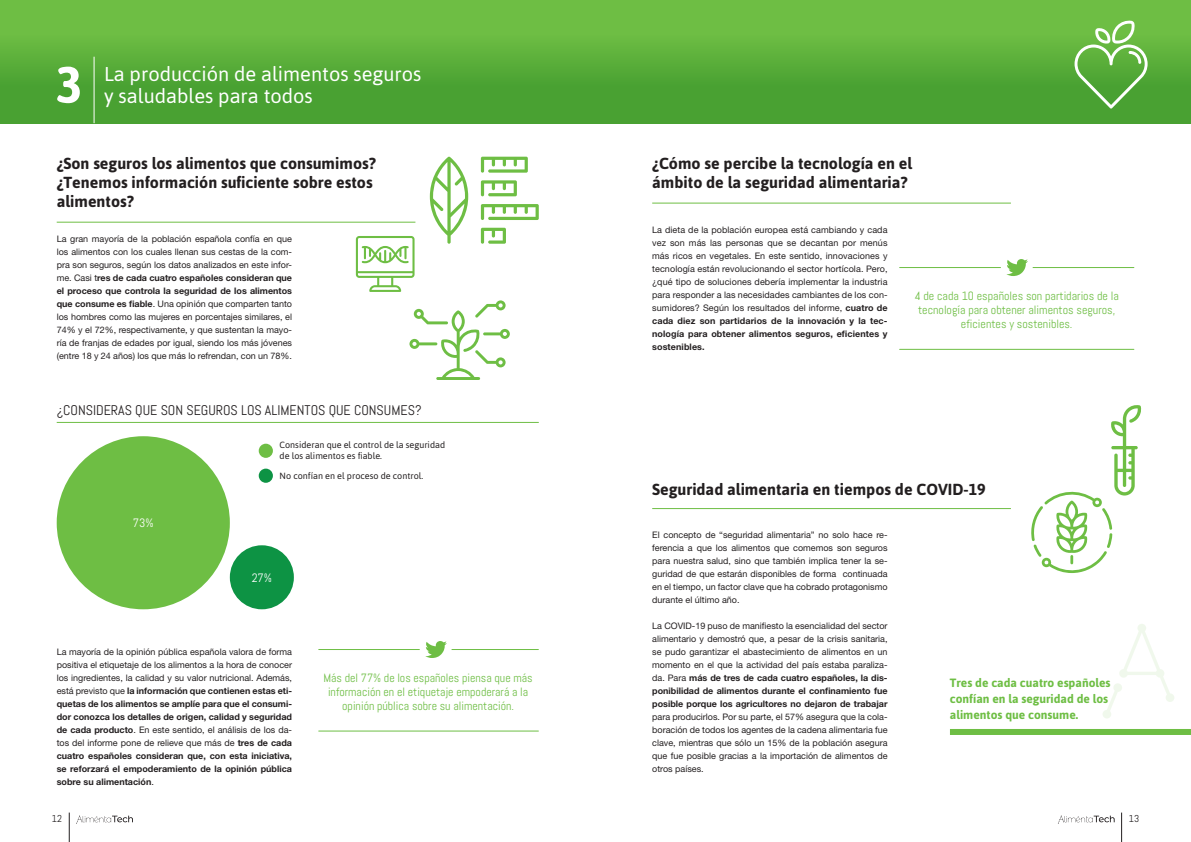
<style>
.page{position:relative;width:1191px;height:842px;background:#fff}
.page>*{position:absolute;margin:0;border:0;box-sizing:border-box;transform-origin:0 0}
.t1{font:20px/22px "Asap";color:#fff}
.t2{font:700 16px/19px "Asap";color:#231f20}
.PREGUNTA{font:14px "Abel";color:#231f20}
.TXT{font:12.1px "Abel";color:#fff}
.TXT-2{font:12px/14px "Abel";color:#6ebe44;text-align:center}
.TXT-3{font:700 12px/16px "Asap";color:#6ebe44}
.t3{font:10px "Abel";color:#231f20}
.TXT-4{font:9px/13px "Helvetica Neue LT Std";color:#231f20;text-align:justify}
.TXT-5{font:700 9px/13px "Helvetica Neue LT Std";color:#231f20;text-align:justify}
.TXT-6{font:9px/11px "Asap";color:#231f20}
.s1{font-weight:700}
.s2{font-weight:400}
</style>
<div class="page">
<svg style="left:76px;top:815px;width:57px;height:9px"></svg>
<svg style="left:1058px;top:815px;width:56px;height:9px"></svg>
<hr style="left:69px;top:812px;width:1px;height:30px;background:#231f20">
<hr style="left:1121px;top:812px;width:1px;height:30px;background:#231f20">
<hr style="left:57px;top:222px;width:358px;height:1px;background:#6ebe44">
<hr style="left:57px;top:422px;width:482px;height:1px;background:#6ebe44">
<div style="left:57px;top:436px;width:173px;height:173px;background:#6ebe44;border-radius:50%"></div>
<div style="left:230px;top:545px;width:64px;height:64px;background:#0d9344;border-radius:50%"></div>
<div style="left:259px;top:444px;width:14px;height:14px;background:#6ebe44;border-radius:50%"></div>
<div style="left:259px;top:469px;width:14px;height:14px;background:#0d9344;border-radius:50%"></div>
<svg style="left:430px;top:157px;width:38px;height:87px"></svg>
<svg style="left:481px;top:157px;width:47px;height:16px"></svg>
<svg style="left:481px;top:180px;width:36px;height:16px"></svg>
<svg style="left:481px;top:204px;width:58px;height:16px"></svg>
<svg style="left:481px;top:228px;width:25px;height:16px"></svg>
<svg style="left:409px;top:300px;width:101px;height:80px"></svg>
<svg style="left:356px;top:236px;width:58px;height:56px"></svg>
<hr style="left:652px;top:508px;width:359px;height:1px;background:#6ebe44">
<hr style="left:652px;top:203px;width:359px;height:1px;background:#6ebe44">
<svg style="left:1031px;top:405px;width:110px;height:168px"></svg>
<div style="left:950px;top:729px;width:241px;height:6px;background:#6ebe44"></div>
<svg style="left:1103px;top:624px;width:71px;height:94px"></svg>
<hr style="left:899px;top:267px;width:234px;height:1px;background:#6ebe44">
<hr style="left:899px;top:349px;width:234px;height:1px;background:#6ebe44">
<div style="left:1000px;top:252px;width:32px;height:31px;background:#fff;border-radius:50%"></div>
<svg style="left:1006px;top:259px;width:22px;height:17px"></svg>
<hr style="left:319px;top:649px;width:219px;height:1px;background:#6ebe44">
<hr style="left:319px;top:731px;width:219px;height:1px;background:#6ebe44">
<div style="left:420px;top:633px;width:31px;height:32px;background:#fff;border-radius:50%"></div>
<svg style="left:425px;top:641px;width:22px;height:17px"></svg>
<div style="left:0;top:0;width:1191px;height:123px;background:#6ebe44"></div>
<div style="left:0;top:17px;width:1191px;height:106px;background:linear-gradient(to bottom,#71c045,#409a2e)"></div>
<svg style="left:1074px;top:20px;width:73px;height:89px"></svg>
<svg style="left:57px;top:67px;width:23px;height:36px"></svg>
<hr style="left:94px;top:57px;width:1px;height:66px;background:#fff">
<p class="t1" style="left:104px;top:63px;width:319px">La producción de alimentos seguros y saludables para todos</p>
<p class="t2" style="left:57px;top:154px;width:321px">¿Son seguros los alimentos que consumimos? ¿Tenemos información suficiente sobre estos alimentos?</p>
<p class="TXT-4" style="left:57px;top:233px;width:237px">La gran mayoría de la población española confía en que los alimentos con los cuales llenan sus cestas de la com&shy;pra son seguros, según los datos analizados en este infor&shy;me. Casi t<span class="s1">res de cada cuatro españoles consideran que el proceso que controla la seguridad de los alimentos que consume es fiable</span>. Una opinión que comparten tanto los hombres como las mujeres en porcentajes similares, el 74% y el 72%, respectivamente, y que sustentan la mayo&shy;ría de franjas de edades por igual, siendo los más jóvenes (entre 18 y 24 años) los que más lo refrendan, con un 78%.</p>
<p class="PREGUNTA" style="left:57px;top:401px;width:366px">¿CONSIDERAS QUE SON SEGUROS LOS ALIMENTOS QUE CONSUMES?</p>
<p class="TXT" style="left:133px;top:515px;width:22px">73%</p>
<p class="TXT-6" style="left:280px;top:440px;width:167px">Consideran que el control de la seguridad de los alimentos es fiable.</p>
<p class="TXT-6" style="left:280px;top:470px;width:144px">No confían en el proceso de control.</p>
<p class="TXT" style="left:252px;top:570px;width:22px">27%</p>
<p class="TXT-5" style="left:57px;top:645px;width:237px"><span class="s2">La mayoría de la opinión pública española valora de forma positiva el etiquetaje de los alimentos a la hora de conocer los ingredientes, la calidad y su valor nutricional. Además, está previsto que</span> la información que contienen estas eti&shy;quetas de los alimentos se amplíe para que el consumi&shy;dor conozca los detalles de origen, calidad y seguridad de cada producto<span class="s2">. En este sentido, el análisis de los da&shy;tos del informe pone de relieve que más de</span> tres de cada cuatro españoles consideran que, con esta iniciativa, se reforzará el empoderamiento de la opinión pública sobre su alimentación<span class="s2">.</span></p>
<p class="TXT-2" style="left:323px;top:671px;width:211px">Más del 77% de los españoles piensa que más información en el etiquetaje empoderará a la opinión pública sobre su alimentación.</p>
<p class="t2" style="left:652px;top:154px;width:261px">¿Cómo se percibe la tecnología en el ámbito de la seguridad alimentaria?</p>
<p class="TXT-4" style="left:652px;top:223px;width:237px">La dieta de la población europea está cambiando y cada vez son más las personas que se decantan por menús más ricos en vegetales. En este sentido, innovaciones y tecnología están revolucionando el sector hortícola. Pero, ¿qué tipo de soluciones debería implementar la industria para responder a las necesidades cambiantes de los con&shy;sumidores? Según los resultados del informe, <span class="s1">cuatro de cada diez son partidarios de la innovación y la tec&shy;nología para obtener alimentos seguros, eficientes y sostenibles.</span></p>
<p class="TXT-2" style="left:914px;top:289px;width:206px">4 de cada 10 españoles son partidarios de la tecnología para obtener alimentos seguros, eficientes y sostenibles.</p>
<p class="t2" style="left:652px;top:479px;width:335px">Seguridad alimentaria en tiempos de COVID-19</p>
<p class="TXT-4" style="left:652px;top:528px;width:237px">El concepto de “seguridad alimentaria” no solo hace re&shy;ferencia a que los alimentos que comemos son seguros para nuestra salud, sino que también implica tener la se&shy;guridad de que estarán disponibles de forma continuada en el tiempo, un factor clave que ha cobrado protagonismo durante el último año.</p>
<p class="TXT-4" style="left:652px;top:619px;width:237px">La COVID-19 puso de manifiesto la esencialidad del sector alimentario y demostró que, a pesar de la crisis sanitaria, se pudo garantizar el abastecimiento de alimentos en un momento en el que la actividad del país estaba paraliza&shy;da. Para <span class="s1">más de tres de cada cuatro españoles, la dis&shy;ponibilidad de alimentos durante el confinamiento fue posible porque los agricultores no dejaron de trabajar </span>para producirlos. Por su parte, el 57% asegura que la cola&shy;boración de todos los agentes de la cadena alimentaria fue clave, mientras que sólo un 15% de la población asegura que fue posible gracias a la importación de alimentos de otros países.</p>
<p class="TXT-3" style="left:950px;top:675px;width:162px">Tres de cada cuatro españoles confían en la seguridad de los alimentos que consume.</p>
<p class="t3" style="left:52px;top:812px;width:12px">12</p>
<p class="t3" style="left:1129px;top:812px;width:12px">13</p>
</div>
